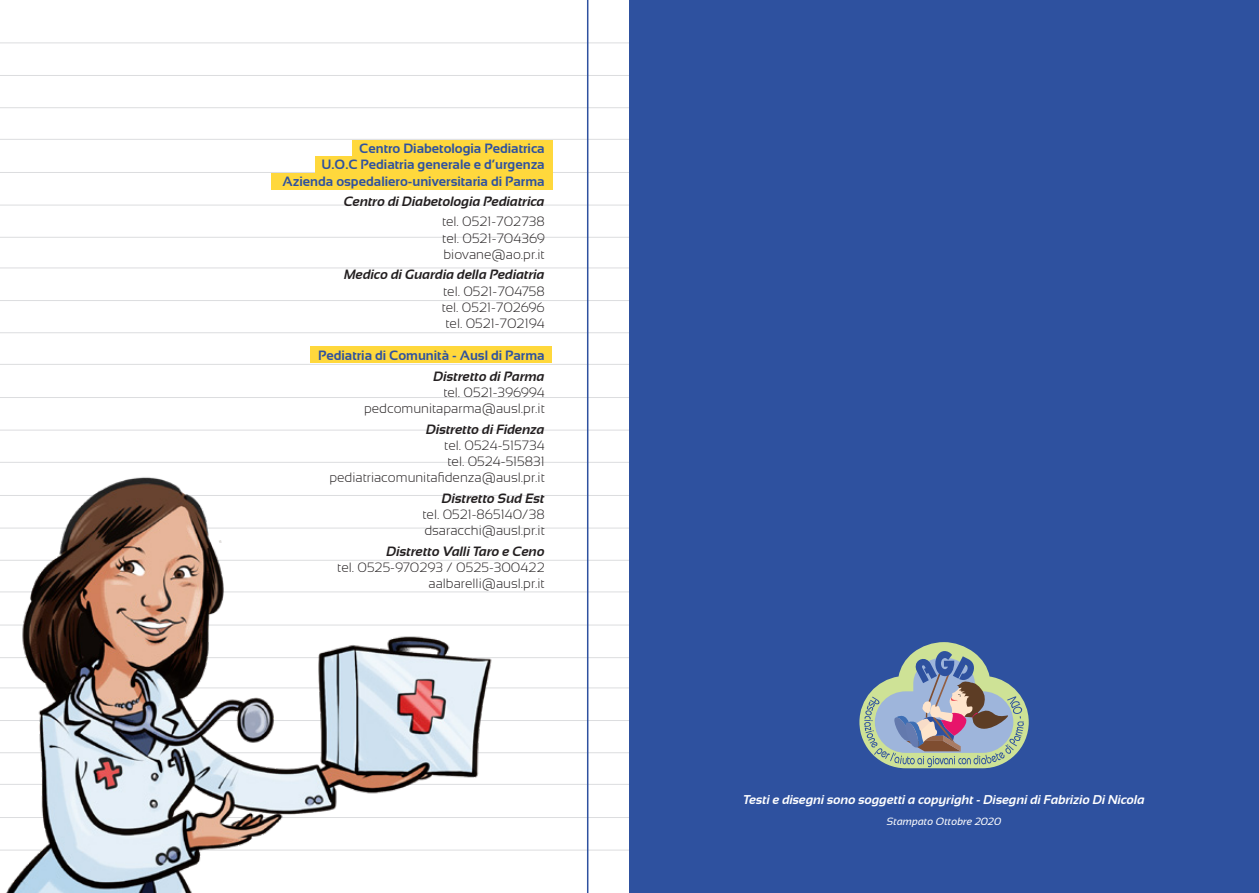
<style>
.page{position:relative;width:1259px;height:893px;background:#fff}
.page>*{position:absolute;margin:0;border:0;box-sizing:border-box;transform-origin:0 0}
.t1{font:300 13.5px "Sansation";color:#231f20}
.t2{font:italic 700 13.5px "Sansation";color:#231f20}
.t3{font:700 13.5px "Sansation";color:#2e519f}
.t4{font:italic 700 12.75px "Sansation";color:#fff}
.t5{font:italic 10.5px "Sansation";color:#fff}
</style>
<div class="page">
<hr style="left:0;top:43px;width:629px;height:1px;background:#dcdddf">
<hr style="left:0;top:268px;width:629px;height:1px;background:#dcdddf">
<hr style="left:0;top:495px;width:629px;height:1px;background:#dcdddf">
<hr style="left:0;top:687px;width:629px;height:1px;background:#dcdddf">
<hr style="left:0;top:172px;width:629px;height:1px;background:#dcdddf">
<hr style="left:0;top:397px;width:629px;height:1px;background:#dcdddf">
<hr style="left:0;top:625px;width:629px;height:1px;background:#dcdddf">
<hr style="left:0;top:817px;width:629px;height:1px;background:#dcdddf">
<hr style="left:0;top:107px;width:629px;height:1px;background:#dcdddf">
<hr style="left:0;top:332px;width:629px;height:1px;background:#dcdddf">
<hr style="left:0;top:560px;width:629px;height:1px;background:#dcdddf">
<hr style="left:0;top:752px;width:629px;height:1px;background:#dcdddf">
<hr style="left:0;top:237px;width:629px;height:1px;background:#dcdddf">
<hr style="left:0;top:462px;width:629px;height:1px;background:#dcdddf">
<hr style="left:0;top:75px;width:629px;height:1px;background:#dcdddf">
<hr style="left:0;top:300px;width:629px;height:1px;background:#dcdddf">
<hr style="left:0;top:528px;width:629px;height:1px;background:#dcdddf">
<hr style="left:0;top:720px;width:629px;height:1px;background:#dcdddf">
<hr style="left:0;top:205px;width:629px;height:1px;background:#dcdddf">
<hr style="left:0;top:430px;width:629px;height:1px;background:#dcdddf">
<hr style="left:0;top:657px;width:629px;height:1px;background:#dcdddf">
<hr style="left:0;top:850px;width:629px;height:1px;background:#dcdddf">
<hr style="left:0;top:139px;width:629px;height:1px;background:#dcdddf">
<hr style="left:0;top:364px;width:629px;height:1px;background:#dcdddf">
<hr style="left:0;top:591px;width:629px;height:1px;background:#dcdddf">
<hr style="left:0;top:784px;width:629px;height:1px;background:#dcdddf">
<hr style="left:587px;top:0;width:1px;height:893px;background:#2e519f">
<div style="left:629px;top:0;width:630px;height:893px;background:#2e519f"></div>
<div style="left:352px;top:140px;width:200px;height:17px;background:#ffd83c"></div>
<div style="left:315px;top:157px;width:237px;height:16px;background:#ffd83c"></div>
<div style="left:271px;top:173px;width:281px;height:16px;background:#ffd83c"></div>
<div style="left:310px;top:346px;width:242px;height:17px;background:#ffd83c"></div>
<svg style="left:859px;top:642px;width:169px;height:126px"></svg>
<img style="left:5px;top:429px;width:492px;height:464px">
<p class="t3" style="left:359px;top:141px;width:187px">Centro Diabetologia Pediatrica</p>
<p class="t3" style="left:321px;top:157px;width:225px">U.O.C Pediatria generale e d’urgenza</p>
<p class="t3" style="left:282px;top:173px;width:264px">Azienda ospedaliero-universitaria di Parma</p>
<p class="t2" style="left:344px;top:194px;width:203px">Centro di Diabetologia Pediatrica</p>
<p class="t1" style="left:442px;top:214px;width:104px">tel. 0521-702738</p>
<p class="t1" style="left:442px;top:230px;width:104px">tel. 0521-704369</p>
<p class="t1" style="left:443px;top:247px;width:103px">biovane@ao.pr.it</p>
<p class="t2" style="left:344px;top:267px;width:202px">Medico di Guardia della Pediatria</p>
<p class="t1" style="left:443px;top:283px;width:103px">tel. 0521-704758</p>
<p class="t1" style="left:442px;top:299px;width:105px">tel. 0521-702696</p>
<p class="t1" style="left:445px;top:316px;width:101px">tel. 0521-702194</p>
<p class="t3" style="left:318px;top:348px;width:228px">Pediatria di Comunità - Ausl di Parma</p>
<p class="t2" style="left:434px;top:369px;width:113px">Distretto di Parma</p>
<p class="t1" style="left:443px;top:385px;width:103px">tel. 0521-396994</p>
<p class="t1" style="left:364px;top:401px;width:182px">pedcomunitaparma@ausl.pr.it</p>
<p class="t2" style="left:426px;top:421px;width:120px">Distretto di Fidenza</p>
<p class="t1" style="left:444px;top:438px;width:102px">tel. 0524-515734</p>
<p class="t1" style="left:447px;top:454px;width:99px">tel. 0524-515831</p>
<p class="t1" style="left:329px;top:470px;width:217px">pediatriacomunitafidenza@ausl.pr.it</p>
<p class="t2" style="left:442px;top:490px;width:104px">Distretto Sud Est</p>
<p class="t1" style="left:422px;top:507px;width:124px">tel. 0521-865140/38</p>
<p class="t1" style="left:424px;top:523px;width:122px">dsaracchi@ausl.pr.it</p>
<p class="t2" style="left:387px;top:543px;width:160px">Distretto Valli Taro e Ceno</p>
<p class="t1" style="left:337px;top:559px;width:209px">tel. 0525-970293 / 0525-300422</p>
<p class="t1" style="left:428px;top:576px;width:118px">aalbarelli@ausl.pr.it</p>
<p class="t4" style="left:743px;top:792px;width:403px">Testi e disegni sono soggetti a copyright - Disegni di Fabrizio Di Nicola</p>
<p class="t5" style="left:887px;top:816px;width:116px">Stampato Ottobre 2020</p>
</div>
